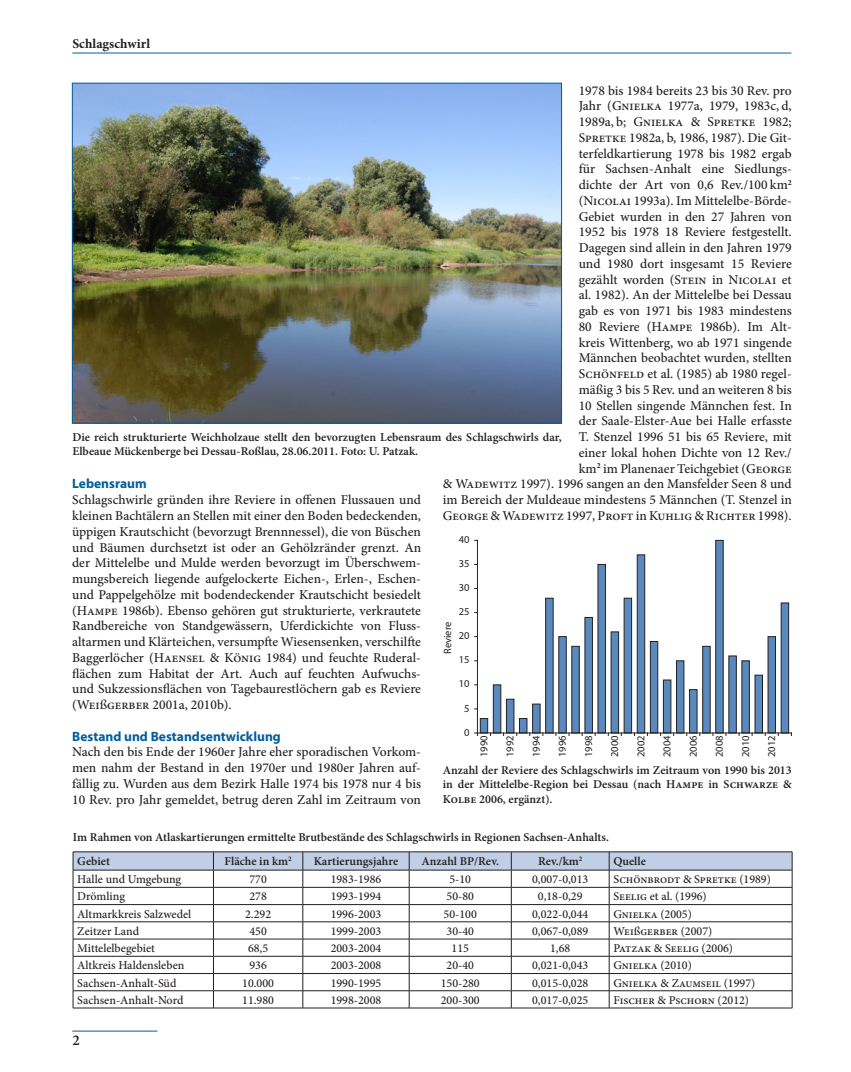
<style>
.page{position:relative;width:851px;height:1072px;background:#fff}
.page>*{position:absolute;margin:0;border:0;box-sizing:border-box;transform-origin:0 0}
.t1{font:600 15px "Minion Pro";color:#231f20}
.t2{font:500 13.5px/15.8px "Minion Pro";color:#231f20;text-align:justify}
.t3{font:700 13.5px "Myriad Pro";color:#005d9c}
.t4{font:700 13.5px "Minion Pro";color:#231f20}
.t5{font:500 12px "Minion Pro";color:#231f20}
.t6{font:600 12px/14.4px "Minion Pro";color:#231f20}
.t7{font:10.5px "Myriad Pro";color:#231f20}
</style>
<div class="page">
<hr style="left:72px;top:53px;width:719px;height:1px;background:#005d9c">
<hr style="left:72px;top:1030px;width:85px;height:1px;background:#005d9c">
<img style="left:74px;top:85px;width:485px;height:336px">
<hr style="left:73px;top:1007px;width:140px;height:1px;background:#231f20">
<hr style="left:213px;top:1007px;width:90px;height:1px;background:#231f20">
<hr style="left:303px;top:1007px;width:106px;height:1px;background:#231f20">
<hr style="left:409px;top:1007px;width:102px;height:1px;background:#231f20">
<hr style="left:511px;top:1007px;width:98px;height:1px;background:#231f20">
<hr style="left:609px;top:1007px;width:183px;height:1px;background:#231f20">
<svg style="left:73px;top:851px;width:719px;height:156px"></svg>
<hr style="left:73px;top:869px;width:140px;height:1px;background:#231f20">
<hr style="left:213px;top:869px;width:90px;height:1px;background:#231f20">
<hr style="left:303px;top:869px;width:106px;height:1px;background:#231f20">
<hr style="left:409px;top:869px;width:102px;height:1px;background:#231f20">
<hr style="left:511px;top:869px;width:98px;height:1px;background:#231f20">
<hr style="left:609px;top:869px;width:183px;height:1px;background:#231f20">
<svg style="left:480px;top:540px;width:308px;height:192px"></svg>
<hr style="left:477px;top:540px;width:1px;height:193px;background:#231f20">
<hr style="left:477px;top:732px;width:314px;height:1px;background:#231f20">
<p class="t4" style="left:72px;top:35px;width:79px">Schlagschwirl</p>
<p class="t2" style="left:443px;top:82px;width:350px;text-align:right">1978 bis 1984 bereits 23 bis 30 Rev. pro<br>Jahr (Gnielka 1977a, 1979, 1983c, d,<br>1989a, b; Gnielka &amp; Spretke 1982;<br>Spretke 1982a, b, 1986, 1987). Die Git-<br>terfeldkartierung 1978 bis 1982 ergab<br>für Sachsen-Anhalt eine Siedlungs-<br>dichte der Art von 0,6 Rev./100 km<sup>2<br></sup>(Nicolai 1993a). Im Mittelelbe-Börde-<br>Gebiet wurden in den 27 Jahren von<br>1952 bis 1978 18 Reviere festgestellt.<br>Dagegen sind allein in den Jahren 1979<br>und 1980 dort insgesamt 15 Reviere<br>gezählt worden (Stein in Nicolai et<br>al. 1982). An der Mittelelbe bei Dessau<br>gab es von 1971 bis 1983 mindestens<br>80 Reviere (Hampe 1986b). Im Alt-<br>kreis Wittenberg, wo ab 1971 singende<br>Männchen beobachtet wurden, stellten<br>Schönfeld et al. (1985) ab 1980 regel-<br>mäßig 3 bis 5 Rev. und an weiteren 8 bis<br>10 Stellen singende Männchen fest. In<br>der Saale-Elster-Aue bei Halle erfasste<br>T. Stenzel 1996 51 bis 65 Reviere, mit<br>einer lokal hohen Dichte von 12 Rev./<br>km<sup>2</sup> im Planenaer Teichgebiet (George<br>&amp; Wadewitz 1997). 1996 sangen an den Mansfelder Seen 8 und im Bereich der Muldeaue mindestens 5 Männchen (T. Stenzel in George &amp; Wadewitz 1997, Proft in Kuhlig &amp; Richter 1998).</p>
<p class="t6" style="left:72px;top:429px;width:490px">Die reich strukturierte Weichholzaue stellt den bevorzugten Lebensraum des Schlagschwirls dar,<br>Elbeaue Mückenberge bei Dessau-Roßlau, 28.06.2011. Foto: U. Patzak.</p>
<p class="t3" style="left:72px;top:475px;width:76px">Lebensraum</p>
<p class="t2" style="left:72px;top:492px;width:350px">Schlagschwirle gründen ihre Reviere in offenen Flussauen und kleinen Bachtälern an Stellen mit einer den Boden bedeckenden, üppigen Krautschicht (bevorzugt Brennnessel), die von Büschen und Bäumen durchsetzt ist oder an Gehölzränder grenzt. An der Mittelelbe und Mulde werden bevorzugt im Überschwem&shy;mungsbereich liegende aufgelockerte Eichen-, Erlen-, Eschen&shy;und Pappelgehölze mit bodendeckender Krautschicht besiedelt (Hampe 1986b). Ebenso gehören gut strukturierte, verkrautete Randbereiche von Standgewässern, Uferdickichte von Fluss&shy;altarmen und Klärteichen, versumpfte Wiesensenken, verschilfte Baggerlöcher (Haensel &amp; König 1984) und feuchte Ruderal&shy;flächen zum Habitat der Art. Auch auf feuchten Aufwuchs&shy;und Sukzessionsflächen von Tagebaurestlöchern gab es Reviere (Weißgerber 2001a, 2010b).</p>
<p class="t3" style="left:72px;top:727px;width:210px">Bestand und Bestandsentwicklung</p>
<p class="t2" style="left:72px;top:744px;width:350px">Nach den bis Ende der 1960er Jahre eher sporadischen Vorkom&shy;men nahm der Bestand in den 1970er und 1980er Jahren auf&shy;fällig zu. Wurden aus dem Bezirk Halle 1974 bis 1978 nur 4 bis 10 Rev. pro Jahr gemeldet, betrug deren Zahl im Zeitraum von</p>
<p class="t7" style="left:459px;top:533px;width:12px">40</p>
<p class="t7" style="left:459px;top:557px;width:12px">35</p>
<p class="t7" style="left:459px;top:581px;width:12px">30</p>
<p class="t7" style="left:459px;top:605px;width:12px">25</p>
<p class="t7" style="left:441px;top:654px;width:34px;rotate:-90deg">Reviere</p>
<p class="t7" style="left:459px;top:629px;width:12px">20</p>
<p class="t7" style="left:459px;top:653px;width:12px">15</p>
<p class="t7" style="left:459px;top:677px;width:12px">10</p>
<p class="t7" style="left:464px;top:701px;width:7px">5</p>
<p class="t7" style="left:464px;top:725px;width:7px">0</p>
<p class="t7" style="left:477px;top:757px;width:23px;rotate:-90deg">1990</p>
<p class="t7" style="left:503px;top:757px;width:23px;rotate:-90deg">1992</p>
<p class="t7" style="left:529px;top:757px;width:23px;rotate:-90deg">1994</p>
<p class="t7" style="left:556px;top:757px;width:23px;rotate:-90deg">1996</p>
<p class="t7" style="left:582px;top:757px;width:23px;rotate:-90deg">1998</p>
<p class="t7" style="left:608px;top:757px;width:23px;rotate:-90deg">2000</p>
<p class="t7" style="left:634px;top:757px;width:23px;rotate:-90deg">2002</p>
<p class="t7" style="left:660px;top:757px;width:23px;rotate:-90deg">2004</p>
<p class="t7" style="left:686px;top:757px;width:23px;rotate:-90deg">2006</p>
<p class="t7" style="left:712px;top:757px;width:23px;rotate:-90deg">2008</p>
<p class="t7" style="left:739px;top:757px;width:23px;rotate:-90deg">2010</p>
<p class="t7" style="left:765px;top:757px;width:23px;rotate:-90deg">2012</p>
<p class="t6" style="left:443px;top:762px;width:350px;text-align:justify">Anzahl der Reviere des Schlagschwirls im Zeitraum von 1990 bis 2013 in der Mittelelbe-Region bei Dessau (nach Hampe in Schwarze &amp; Kolbe 2006, ergänzt).</p>
<p class="t6" style="left:77px;top:825px;width:533px;line-height:23.4px;text-indent:-4px">Im Rahmen von Atlaskartierungen ermittelte Brutbestände des Schlagschwirls in Regionen Sachsen-Anhalts.<br>Gebiet</p>
<p class="t6" style="left:224px;top:853px;width:69px">Fläche in km<sup>2</sup></p>
<p class="t6" style="left:314px;top:853px;width:86px">Kartierungsjahre</p>
<p class="t6" style="left:421px;top:853px;width:79px">Anzahl BP/Rev.</p>
<p class="t6" style="left:538px;top:853px;width:46px">Rev./km<sup>2</sup></p>
<p class="t6" style="left:613px;top:853px;width:34px">Quelle</p>
<p class="t5" style="left:77px;top:871px;width:105px">Halle und Umgebung</p>
<p class="t5" style="left:249px;top:871px;width:19px">770</p>
<p class="t5" style="left:330px;top:871px;width:52px">1983-1986</p>
<p class="t5" style="left:449px;top:871px;width:23px">5-10</p>
<p class="t5" style="left:532px;top:871px;width:58px">0,007-0,013</p>
<p class="t5" style="left:613px;top:871px;width:159px">Schönbrodt &amp; Spretke (1989)</p>
<p class="t5" style="left:77px;top:888px;width:49px">Drömling</p>
<p class="t5" style="left:249px;top:888px;width:19px">278</p>
<p class="t5" style="left:330px;top:888px;width:52px">1993-1994</p>
<p class="t5" style="left:446px;top:888px;width:29px">50-80</p>
<p class="t5" style="left:538px;top:888px;width:46px">0,18-0,29</p>
<p class="t5" style="left:613px;top:888px;width:95px">Seelig et al. (1996)</p>
<p class="t5" style="left:77px;top:905px;width:115px">Altmarkkreis Salzwedel</p>
<p class="t5" style="left:245px;top:905px;width:27px">2.292</p>
<p class="t5" style="left:330px;top:905px;width:52px">1996-2003</p>
<p class="t5" style="left:443px;top:905px;width:35px">50-100</p>
<p class="t5" style="left:532px;top:905px;width:58px">0,022-0,044</p>
<p class="t5" style="left:613px;top:905px;width:80px">Gnielka (2005)</p>
<p class="t5" style="left:77px;top:922px;width:63px">Zeitzer Land</p>
<p class="t5" style="left:249px;top:922px;width:19px">450</p>
<p class="t5" style="left:330px;top:922px;width:52px">1999-2003</p>
<p class="t5" style="left:446px;top:922px;width:29px">30-40</p>
<p class="t5" style="left:532px;top:922px;width:58px">0,067-0,089</p>
<p class="t5" style="left:613px;top:922px;width:100px">Weißgerber (2007)</p>
<p class="t5" style="left:77px;top:940px;width:79px">Mittelelbegebiet</p>
<p class="t5" style="left:248px;top:940px;width:22px">68,5</p>
<p class="t5" style="left:330px;top:940px;width:52px">2003-2004</p>
<p class="t5" style="left:451px;top:940px;width:19px">115</p>
<p class="t5" style="left:550px;top:940px;width:22px">1,68</p>
<p class="t5" style="left:613px;top:940px;width:121px">Patzak &amp; Seelig (2006)</p>
<p class="t5" style="left:77px;top:957px;width:109px">Altkreis Haldensleben</p>
<p class="t5" style="left:249px;top:957px;width:19px">936</p>
<p class="t5" style="left:330px;top:957px;width:52px">2003-2008</p>
<p class="t5" style="left:446px;top:957px;width:29px">20-40</p>
<p class="t5" style="left:532px;top:957px;width:58px">0,021-0,043</p>
<p class="t5" style="left:613px;top:957px;width:80px">Gnielka (2010)</p>
<p class="t5" style="left:77px;top:974px;width:101px">Sachsen-Anhalt-Süd</p>
<p class="t5" style="left:242px;top:974px;width:33px">10.000</p>
<p class="t5" style="left:330px;top:974px;width:52px">1990-1995</p>
<p class="t5" style="left:440px;top:974px;width:41px">150-280</p>
<p class="t5" style="left:532px;top:974px;width:58px">0,015-0,028</p>
<p class="t5" style="left:613px;top:974px;width:143px">Gnielka &amp; Zaumseil (1997)</p>
<p class="t5" style="left:77px;top:991px;width:108px">Sachsen-Anhalt-Nord</p>
<p class="t5" style="left:242px;top:991px;width:33px">11.980</p>
<p class="t5" style="left:330px;top:991px;width:52px">1998-2008</p>
<p class="t5" style="left:440px;top:991px;width:41px">200-300</p>
<p class="t5" style="left:532px;top:991px;width:58px">0,017-0,025</p>
<p class="t5" style="left:613px;top:991px;width:137px">Fischer &amp; Pschorn (2012)</p>
<p class="t1" style="left:72px;top:1029px;width:9px">2</p>
</div>
